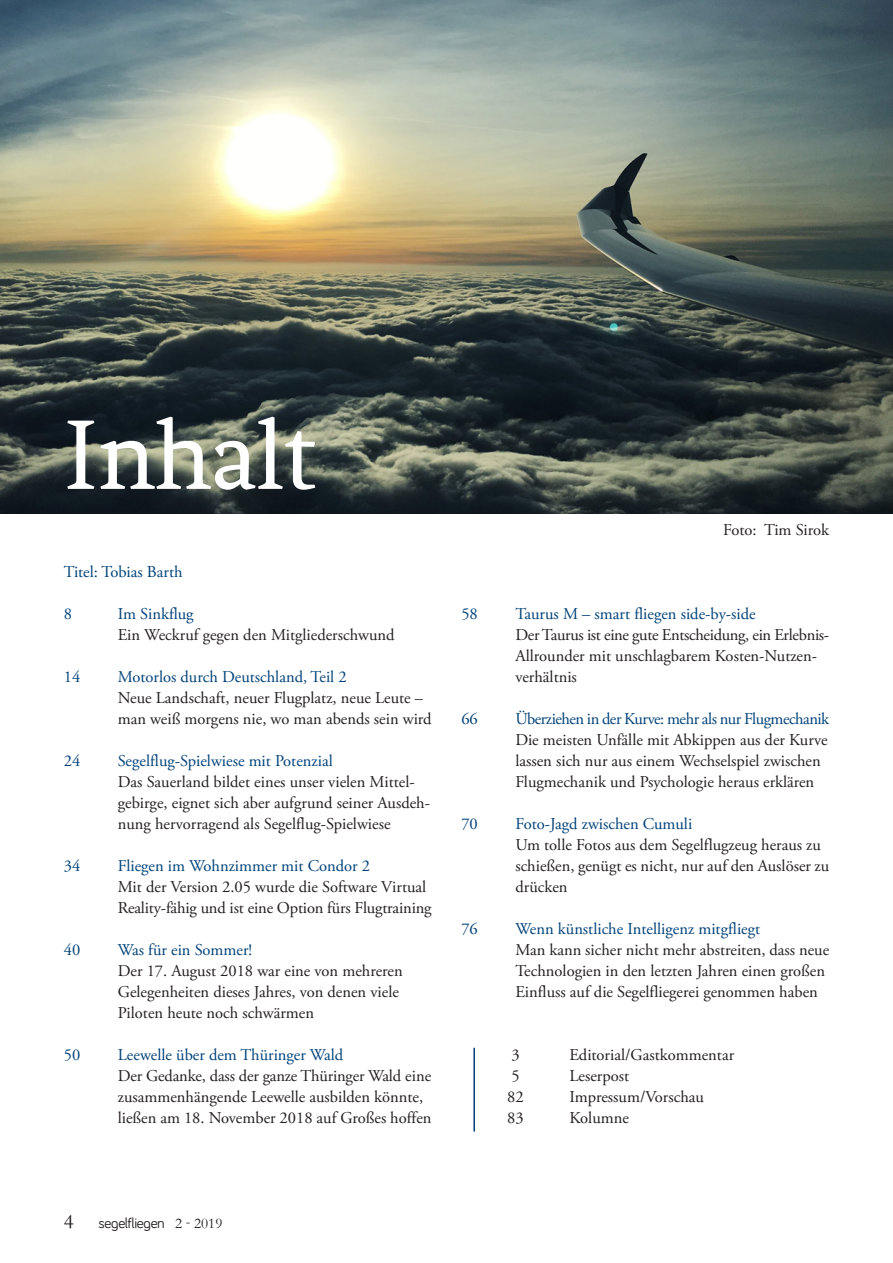
<style>
.page{position:relative;width:893px;height:1263px;background:#fff}
.page>*{position:absolute;margin:0;border:0;box-sizing:border-box;transform-origin:0 0}
.Headline_1{font:105px "Fenix Std";color:#fff}
.t1{font:21px "Garamond";color:#231f20}
.Aufzählung{font:16.5px/21px "Adobe Garamond Pro";color:#231f20}
.Aufzählung-2{font:16.5px "Adobe Garamond Pro";color:#004279}
.Aufzählung-3{font:16.5px "Adobe Garamond Pro";letter-spacing:-.02em;color:#231f20}
.Aufzählung-4{font:16.5px "Adobe Garamond Pro";letter-spacing:-.03em;color:#004279}
.Inhalt{font:16.5px "Adobe Garamond Pro";color:#004279}
.Inhalt-2{font:16.5px "Adobe Garamond Pro";color:#231f20}
.t2{font:15px "Bariol";letter-spacing:-.03em;color:#231f20}
.s1{font-family:"Garamond"}
</style>
<div class="page">
<img style="left:0;top:0;width:893px;height:514px">
<hr style="left:473px;top:1048px;width:2px;height:83px;background:#004279">
<p class="Headline_1" style="left:64px;top:397px;width:254px">Inhalt</p>
<p class="Inhalt" style="left:64px;top:562px;width:120px">Titel: Tobias Barth</p>
<p class="Aufzählung-2" style="left:64px;top:604px;width:10px">8</p>
<p class="Aufzählung-2" style="left:118px;top:604px;width:77px">Im Sinkflug</p>
<p class="Aufzählung" style="left:118px;top:625px;width:278px">Ein Weckruf gegen den Mitgliederschwund</p>
<p class="Aufzählung-2" style="left:64px;top:667px;width:18px">14</p>
<p class="Aufzählung-2" style="left:118px;top:667px;width:230px">Motorlos durch Deutschland, Teil 2</p>
<p class="Aufzählung" style="left:118px;top:688px;width:307px">Neue Landschaft, neuer Flugplatz, neue Leute –</p>
<p class="Aufzählung" style="left:118px;top:709px;width:315px">man weiß morgens nie, wo man abends sein wird</p>
<p class="Aufzählung-2" style="left:64px;top:751px;width:18px">24</p>
<p class="Aufzählung-2" style="left:118px;top:751px;width:216px">Segelflug-Spielwiese mit Potenzial</p>
<p class="Aufzählung" style="left:118px;top:772px;width:298px">Das Sauerland bildet eines unser vielen Mittel-</p>
<p class="Aufzählung" style="left:118px;top:793px;width:314px">gebirge, eignet sich aber aufgrund seiner Ausdeh&shy;nung hervorragend als Segelflug-Spielwiese</p>
<p class="Aufzählung-2" style="left:64px;top:856px;width:18px">34</p>
<p class="Aufzählung-2" style="left:118px;top:856px;width:254px">Fliegen im Wohnzimmer mit Condor 2</p>
<p class="Aufzählung" style="left:118px;top:877px;width:310px">Mit der Version 2.05 wurde die Software Virtual</p>
<p class="Aufzählung" style="left:118px;top:898px;width:315px">Reality-fähig und ist eine Option fürs Flugtraining</p>
<p class="Aufzählung-2" style="left:64px;top:940px;width:18px">40</p>
<p class="Aufzählung-2" style="left:118px;top:940px;width:136px">Was für ein Sommer!</p>
<p class="Aufzählung" style="left:118px;top:961px;width:287px">Der 17. August 2018 war eine von mehreren</p>
<p class="Aufzählung" style="left:118px;top:982px;width:283px">Gelegenheiten dieses Jahres, von denen viele</p>
<p class="Aufzählung" style="left:118px;top:1003px;width:198px">Piloten heute noch schwärmen</p>
<p class="Aufzählung-2" style="left:64px;top:1045px;width:18px">50</p>
<p class="Aufzählung-2" style="left:118px;top:1045px;width:227px">Leewelle über dem Thüringer Wald</p>
<p class="Aufzählung" style="left:118px;top:1066px;width:315px">Der Gedanke, dass der ganze Thüringer Wald eine</p>
<p class="Aufzählung" style="left:118px;top:1087px;width:307px">zusammenhängende Leewelle ausbilden könnte,</p>
<p class="Aufzählung" style="left:118px;top:1108px;width:315px">ließen am 18. November 2018 auf Großes hoffen</p>
<p class="Inhalt-2" style="left:723px;top:520px;width:108px">Foto: Tim Sirok</p>
<p class="Aufzählung-2" style="left:461px;top:604px;width:18px">58</p>
<p class="Aufzählung-2" style="left:515px;top:604px;width:242px">Taurus M – smart fliegen side-by-side</p>
<p class="Aufzählung-3" style="left:515px;top:625px;width:315px">Der Taurus ist eine gute Entscheidung, ein Erlebnis-</p>
<p class="Aufzählung" style="left:515px;top:646px;width:303px">Allrounder mit unschlagbarem Kosten-Nutzen-</p>
<p class="Aufzählung" style="left:515px;top:667px;width:63px">verhältnis</p>
<p class="Aufzählung-2" style="left:461px;top:709px;width:18px">66</p>
<p class="Aufzählung-4" style="left:515px;top:709px;width:315px">Überziehen in der Kurve: mehr als nur Flugmechanik</p>
<p class="Aufzählung" style="left:515px;top:730px;width:314px">Die meisten Unfälle mit Abkippen aus der Kurve</p>
<p class="Aufzählung" style="left:515px;top:751px;width:307px">lassen sich nur aus einem Wechselspiel zwischen<br>Flugmechanik und Psychologie heraus erklären</p>
<p class="Aufzählung-2" style="left:461px;top:814px;width:18px">70</p>
<p class="Aufzählung-2" style="left:515px;top:814px;width:178px">Foto-Jagd zwischen Cumuli</p>
<p class="Aufzählung" style="left:515px;top:835px;width:307px">Um tolle Fotos aus dem Segelflugzeug heraus zu</p>
<p class="Aufzählung" style="left:515px;top:856px;width:315px">schießen, genügt es nicht, nur auf den Auslöser zu</p>
<p class="Aufzählung" style="left:515px;top:877px;width:54px">drücken</p>
<p class="Aufzählung-2" style="left:461px;top:919px;width:18px">76</p>
<p class="Aufzählung-2" style="left:515px;top:919px;width:246px">Wenn künstliche Intelligenz mitgfliegt</p>
<p class="Aufzählung" style="left:515px;top:940px;width:315px">Man kann sicher nicht mehr abstreiten, dass neue</p>
<p class="Aufzählung" style="left:515px;top:961px;width:311px">Technologien in den letzten Jahren einen großen</p>
<p class="Aufzählung" style="left:515px;top:982px;width:304px">Einfluss auf die Segelfliegerei genommen haben</p>
<p class="Aufzählung" style="left:511px;top:1045px;width:10px">3</p>
<p class="Aufzählung" style="left:569px;top:1045px;width:166px">Editorial/Gastkommentar</p>
<p class="Aufzählung" style="left:511px;top:1066px;width:10px">5</p>
<p class="Aufzählung" style="left:569px;top:1066px;width:61px">Leserpost</p>
<p class="Aufzählung" style="left:507px;top:1087px;width:18px">82</p>
<p class="Aufzählung" style="left:569px;top:1087px;width:136px">Impressum/Vorschau</p>
<p class="Aufzählung" style="left:507px;top:1108px;width:18px">83</p>
<p class="Aufzählung" style="left:569px;top:1108px;width:61px">Kolumne</p>
<p class="t1" style="left:64px;top:1209px;width:11px">4</p>
<p class="t2" style="left:99px;top:1213px;width:125px">segelf liegen <span class="s1">2 - 2019</span></p>
</div>
